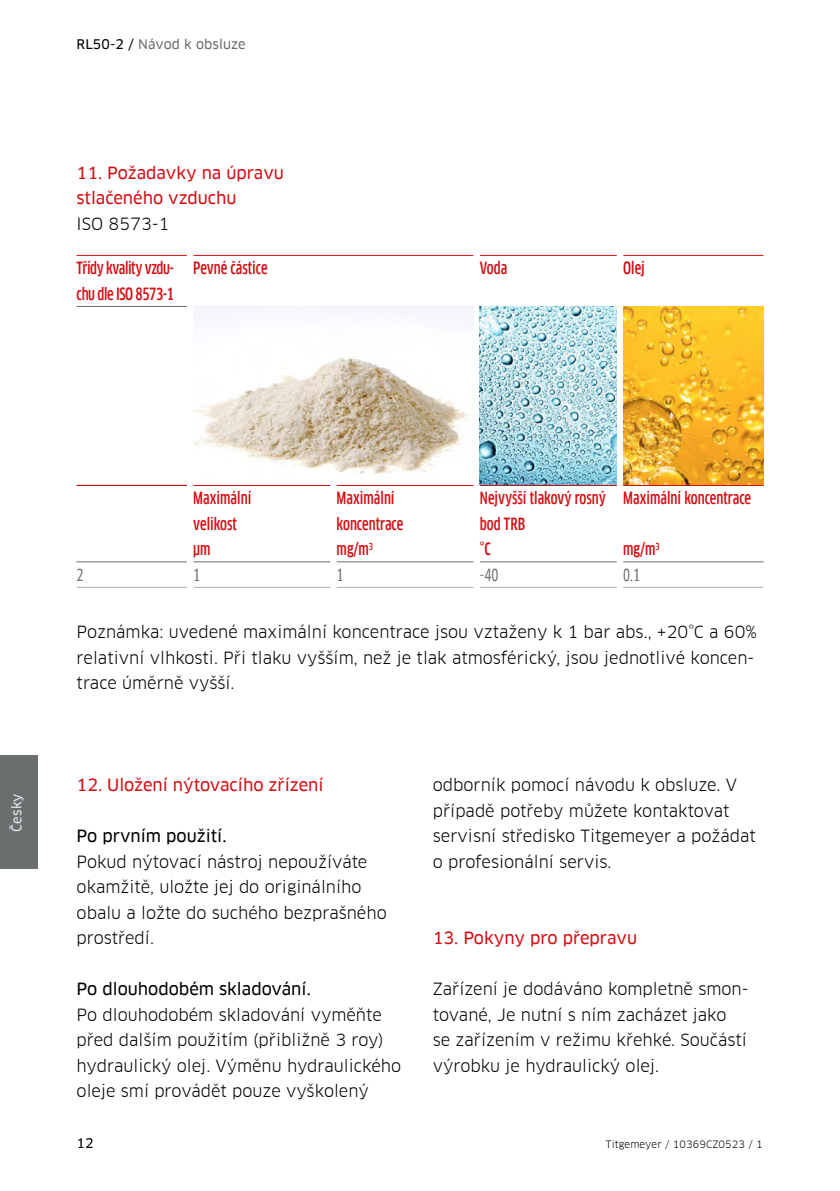
<style>
.page{position:relative;width:840px;height:1191px;background:#fff}
.page>*{position:absolute;margin:0;border:0;box-sizing:border-box;transform-origin:0 0}
.t1{font:16.4px/25.6px "Clan Offc Pro";color:#000}
.t2{font:500 condensed 16.4px/25.6px "Clan Offc Pro";color:#d40f14}
.t3{font:16.4px/25.6px "Clan Offc Pro News";color:#d40f14}
.t4{font:16.4px "Clan Offc Pro News";color:#000}
.t5{font:500 condensed 16.4px/25.6px "Clan Offc Pro";letter-spacing:-.025em;color:#d40f14}
.t6{font:16.4px "Clan Offc Pro Cond News";color:#6b6e6e}
.t7{font:13px "Clan Offc Pro News";letter-spacing:.01em;color:#6b6e6e}
.t8{font:13px "Clan Offc Pro News";letter-spacing:.01em;color:#e3e9ec}
.t9{font:13px "Clan Offc Pro News";color:#000}
.t10{font:10px "Clan Offc Pro";letter-spacing:.01em;color:#000}
.s1{color:#000}
</style>
<div class="page">
<div style="left:0;top:755px;width:38px;height:114px;background:#6b6e6e"></div>
<img style="left:479px;top:307px;width:137px;height:178px">
<hr style="left:77px;top:255px;width:110px;height:1px;background:#d40f14">
<hr style="left:193px;top:255px;width:280px;height:1px;background:#d40f14">
<hr style="left:479px;top:255px;width:137px;height:1px;background:#d40f14">
<hr style="left:623px;top:255px;width:140px;height:1px;background:#d40f14">
<hr style="left:77px;top:306px;width:110px;height:1px;background:#6b6e6e">
<hr style="left:193px;top:306px;width:280px;height:1px;background:#6b6e6e">
<hr style="left:479px;top:306px;width:137px;height:1px;background:#6b6e6e">
<hr style="left:623px;top:306px;width:140px;height:1px;background:#6b6e6e">
<img style="left:193px;top:307px;width:280px;height:168px">
<img style="left:623px;top:307px;width:140px;height:178px">
<svg style="left:77px;top:562px;width:686px;height:1px"></svg>
<hr style="left:77px;top:485px;width:110px;height:1px;background:#d40f14">
<hr style="left:193px;top:485px;width:137px;height:1px;background:#d40f14">
<hr style="left:336px;top:485px;width:137px;height:1px;background:#d40f14">
<hr style="left:479px;top:485px;width:137px;height:1px;background:#d40f14">
<hr style="left:623px;top:485px;width:140px;height:1px;background:#d40f14">
<hr style="left:77px;top:561px;width:110px;height:1px;background:#6b6e6e">
<hr style="left:193px;top:561px;width:137px;height:1px;background:#6b6e6e">
<hr style="left:336px;top:561px;width:137px;height:1px;background:#6b6e6e">
<hr style="left:479px;top:561px;width:137px;height:1px;background:#6b6e6e">
<hr style="left:623px;top:561px;width:140px;height:1px;background:#6b6e6e">
<hr style="left:77px;top:587px;width:110px;height:1px;background:#acafb2">
<hr style="left:193px;top:587px;width:137px;height:1px;background:#acafb2">
<hr style="left:336px;top:587px;width:137px;height:1px;background:#acafb2">
<hr style="left:479px;top:587px;width:137px;height:1px;background:#acafb2">
<hr style="left:623px;top:587px;width:140px;height:1px;background:#acafb2">
<div style="left:187px;top:562px;width:6px;height:25px;background:#fff"></div>
<div style="left:330px;top:562px;width:6px;height:25px;background:#fff"></div>
<div style="left:473px;top:562px;width:6px;height:25px;background:#fff"></div>
<div style="left:616px;top:562px;width:7px;height:25px;background:#fff"></div>
<p class="t7" style="left:77px;top:36px;width:170px"><span class="s1">RL50-2 /</span> Návod k obsluze</p>
<p class="t3" style="left:77px;top:160px;width:209px">11. Požadavky na úpravu stlačeného vzduchu</p>
<p class="t1" style="left:77px;top:211px;width:94px">ISO 8573-1</p>
<p class="t5" style="left:77px;top:255px;width:99px">Třídy kvality vzdu&shy;chu dle ISO 8573-1</p>
<p class="t2" style="left:193px;top:255px;width:76px">Pevné částice</p>
<p class="t2" style="left:479px;top:255px;width:29px">Voda</p>
<p class="t2" style="left:623px;top:255px;width:23px">Olej</p>
<p class="t8" style="left:9px;top:831px;width:40px;rotate:-90deg">Česky</p>
<p class="t2" style="left:193px;top:485px;width:59px">Maximální velikost µm</p>
<p class="t2" style="left:336px;top:485px;width:68px">Maximální koncentrace mg/m<sup>3</sup></p>
<p class="t2" style="left:479px;top:485px;width:127px">Nejvyšší tlakový rosný bod TRB<br>°C</p>
<p class="t2" style="left:623px;top:485px;width:129px">Maximální koncentrace</p>
<p class="t2" style="left:623px;top:536px;width:38px">mg/m<sup>3</sup></p>
<p class="t6" style="left:77px;top:565px;width:9px">2</p>
<p class="t6" style="left:193px;top:565px;width:9px">1</p>
<p class="t6" style="left:336px;top:565px;width:9px">1</p>
<p class="t6" style="left:479px;top:565px;width:20px">-40</p>
<p class="t6" style="left:623px;top:565px;width:19px">0.1</p>
<p class="t1" style="left:77px;top:619px;width:681px">Poznámka: uvedené maximální koncentrace jsou vztaženy k 1 bar abs., +20°C a 60% relativní vlhkosti. Při tlaku vyšším, než je tlak atmosférický, jsou jednotlivé koncen&shy;trace úměrně vyšší.</p>
<p class="t3" style="left:77px;top:772px;width:248px">12. Uložení nýtovacího zřízení</p>
<p class="t4" style="left:77px;top:826px;width:151px">Po prvním použití.</p>
<p class="t1" style="left:77px;top:848px;width:311px">Pokud nýtovací nástroj nepoužíváte okamžitě, uložte jej do originálního obalu a ložte do suchého bezprašného prostředí.</p>
<p class="t4" style="left:77px;top:979px;width:236px">Po dlouhodobém skladování.</p>
<p class="t1" style="left:77px;top:1001px;width:326px">Po dlouhodobém skladování vyměňte před dalším použitím (přibližně 3 roy) hydraulický olej. Výměnu hydraulického oleje smí provádět pouze vyškolený</p>
<p class="t9" style="left:77px;top:1136px;width:19px">12</p>
<p class="t1" style="left:432px;top:772px;width:324px">odborník pomocí návodu k obsluze. V případě potřeby můžete kontaktovat servisní středisko Titgemeyer a požádat o profesionální servis.</p>
<p class="t3" style="left:432px;top:925px;width:206px">13. Pokyny pro přepravu</p>
<p class="t1" style="left:432px;top:976px;width:317px">Zařízení je dodáváno kompletně smon&shy;tované, Je nutní s ním zacházet jako<br>se zařízením v režimu křehké. Součástí výrobku je hydraulický olej.</p>
<p class="t10" style="left:605px;top:1138px;width:158px">Titgemeyer / 10369CZ0523 / 1</p>
</div>
